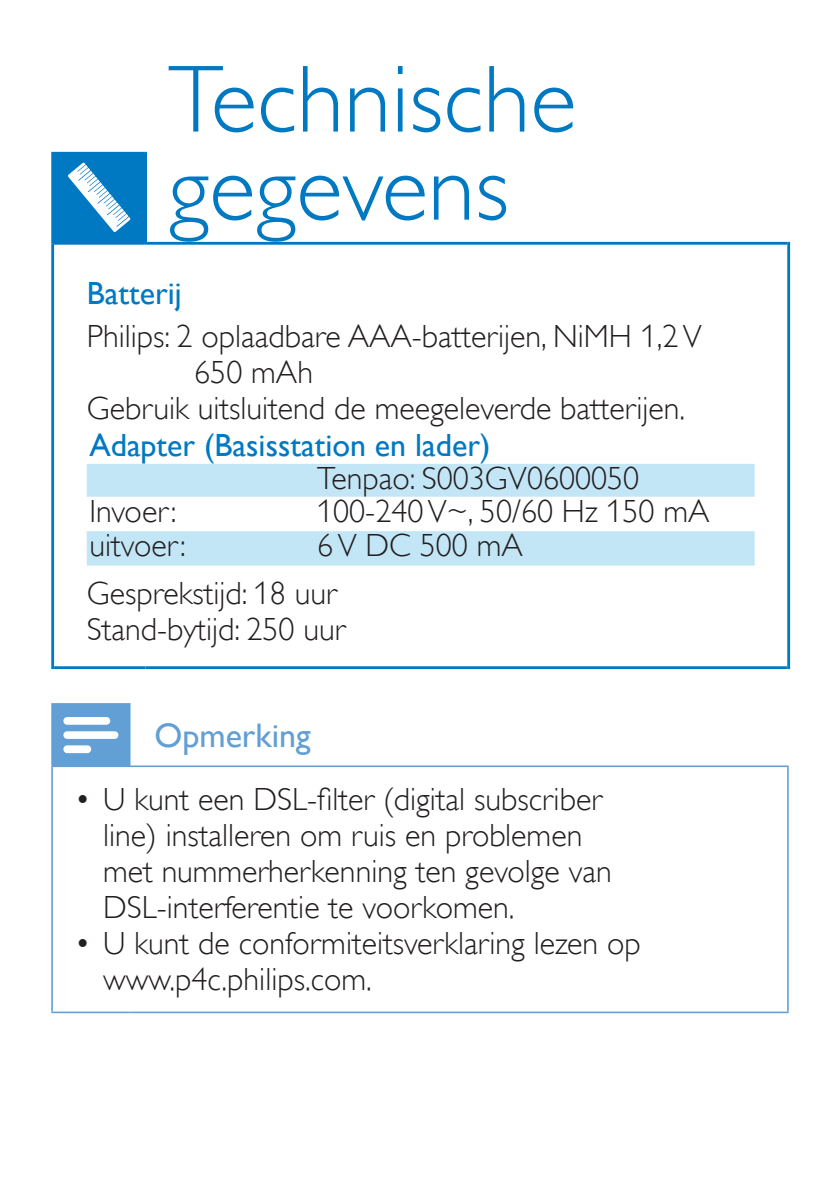
<style>
.page{position:relative;width:840px;height:1191px;background:#fff}
.page>*{position:absolute;margin:0;border:0;box-sizing:border-box;transform-origin:0 0}
.t1{font:96px/88px "Gill Sans Alt One WGL Light";color:#0079c2}
.t2{font:34px "Gill Sans Alt One WGL";color:#629fd5}
.t3{font:32px/36px "Gill Sans Alt One WGL Light";color:#231f20}
.t4{font:32px "Gill Sans Alt One WGL";color:#0079c2}
</style>
<div class="page">
<div style="left:53px;top:153px;width:92px;height:90px;background:#0079c2"></div>
<hr style="left:51px;top:243px;width:3px;height:426px;background:#0079c2">
<hr style="left:147px;top:242px;width:639px;height:3px;background:#0079c2">
<hr style="left:786px;top:242px;width:3px;height:427px;background:#0079c2">
<hr style="left:54px;top:666px;width:91px;height:3px;background:#0079c2">
<hr style="left:145px;top:666px;width:641px;height:3px;background:#0079c2">
<hr style="left:54px;top:152px;width:90px;height:3px;background:#0079c2">
<hr style="left:51px;top:152px;width:3px;height:91px;background:#0079c2">
<hr style="left:144px;top:152px;width:3px;height:93px;background:#0079c2">
<hr style="left:54px;top:242px;width:90px;height:3px;background:#0079c2">
<svg style="left:68px;top:162px;width:62px;height:70px"></svg>
<svg style="left:87px;top:464px;width:667px;height:101px;fill:#c3e6f6"></svg>
<div style="left:52px;top:704px;width:78px;height:62px;background:#629fd5"></div>
<hr style="left:51px;top:703px;width:79px;height:1px;background:#629fd5">
<hr style="left:51px;top:704px;width:2px;height:61px;background:#629fd5">
<hr style="left:51px;top:765px;width:79px;height:2px;background:#629fd5">
<hr style="left:51px;top:767px;width:2px;height:244px;background:#629fd5">
<hr style="left:130px;top:765px;width:658px;height:2px;background:#629fd5">
<hr style="left:786px;top:767px;width:2px;height:244px;background:#629fd5">
<hr style="left:51px;top:1011px;width:79px;height:2px;background:#629fd5">
<hr style="left:130px;top:1011px;width:658px;height:2px;background:#629fd5">
<svg style="left:63px;top:717px;width:47px;height:7px"></svg>
<svg style="left:63px;top:731px;width:55px;height:8px"></svg>
<svg style="left:63px;top:745px;width:28px;height:8px"></svg>
<h1 class="t1" style="left:168px;top:56px;width:409px">Technische gegevens</h1>
<p class="t4" style="left:87px;top:271px;width:97px">Batterij</p>
<p class="t3" style="left:87px;top:318px;width:616px">Philips: 2 oplaadbare AAA-batterijen, NiMH 1,2 V</p>
<p class="t3" style="left:194px;top:354px;width:120px">650 mAh</p>
<p class="t3" style="left:87px;top:390px;width:599px">Gebruik uitsluitend de meegeleverde batterijen.</p>
<p class="t4" style="left:89px;top:423px;width:402px">Adapter (Basisstation en lader)</p>
<p class="t3" style="left:317px;top:460px;width:323px">Tenpao: S003GV0600050</p>
<p class="t3" style="left:89px;top:493px;width:88px">Invoer:</p>
<p class="t3" style="left:317px;top:493px;width:393px">100-240 V~, 50/60 Hz 150 mA</p>
<p class="t3" style="left:89px;top:527px;width:98px">uitvoer:</p>
<p class="t3" style="left:87px;top:522px;width:437px;line-height:47.6px;text-indent:230px">6 V DC 500 mA<br>Gesprekstijd: 18 uur</p>
<p class="t3" style="left:87px;top:611px;width:260px">Stand-bytijd: 250 uur</p>
<p class="t2" style="left:154px;top:712px;width:158px">Opmerking</p>
<p class="t3" style="left:103px;top:781px;width:510px;text-indent:-28px">• U kunt een DSL-filter (digital subscriber line) installeren om ruis en problemen met nummerherkenning ten gevolge van DSL-interferentie te voorkomen.</p>
<p class="t3" style="left:103px;top:925px;width:539px;text-indent:-28px">• U kunt de conformiteitsverklaring lezen op www.p4c.philips.com.</p>
</div>
